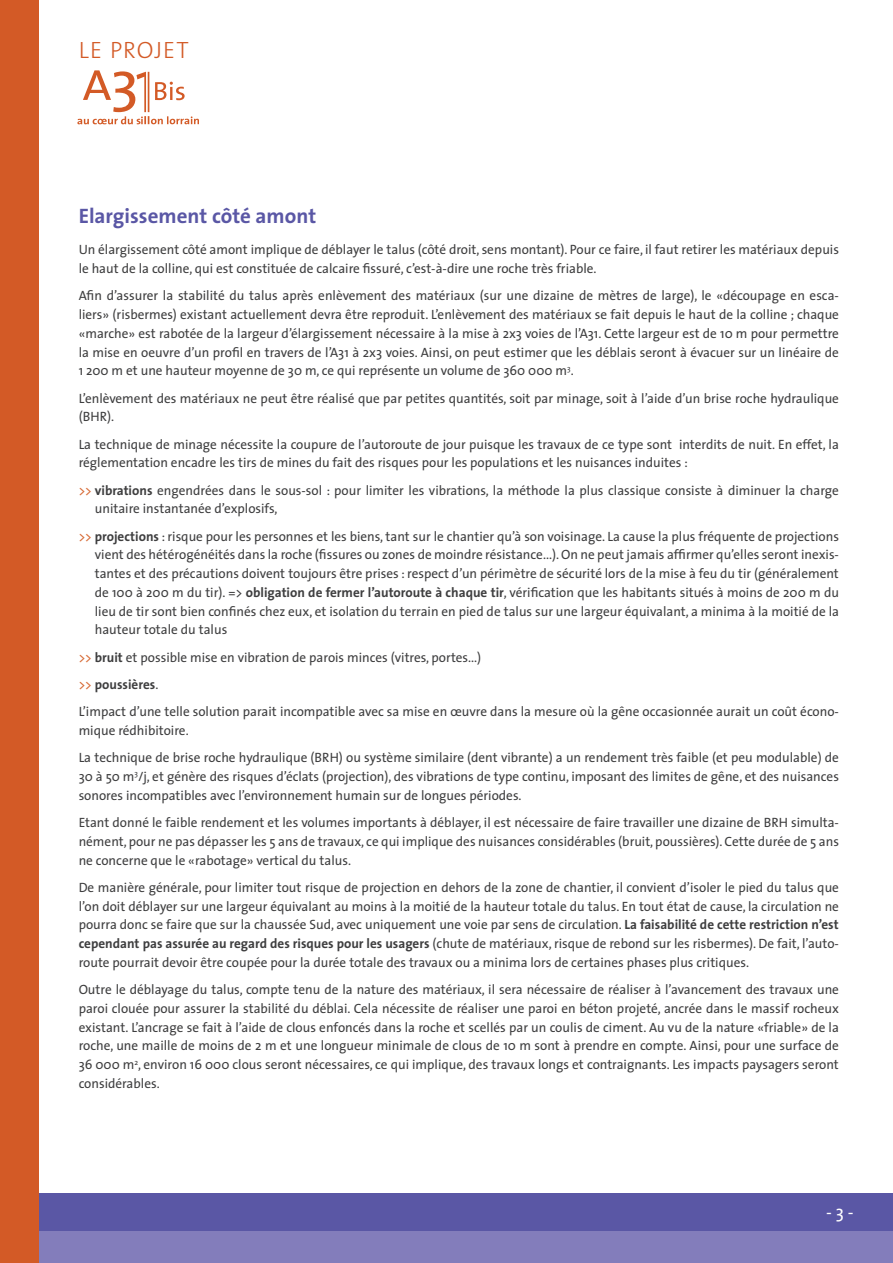
<style>
.page{position:relative;width:893px;height:1263px;background:#fff}
.page>*{position:absolute;margin:0;border:0;box-sizing:border-box;transform-origin:0 0}
.t1{font:300 23.7px "The Sans";letter-spacing:.04em;color:#d35a26}
.t2{font:700 21px "The Sans";color:#5a57a5}
.t3{font:18px "The Sans";color:#fff}
.t4{font:13.5px/18.8px "The Sans";color:#3e3e3f}
.s1{color:#d76a35}
.s2{font-weight:700}
</style>
<div class="page">
<div style="left:0;top:1193px;width:893px;height:39px;background:#5a57a5"></div>
<div style="left:0;top:1231px;width:893px;height:32px;background:#837dbb"></div>
<svg style="left:77px;top:70px;width:122px;height:54px"></svg>
<div style="left:0;top:0;width:38px;height:1263px;background:#d35a26"></div>
<h1 class="t1" style="left:79px;top:31px;width:112px">LE PROJET</h1>
<h2 class="t2" style="left:79px;top:198px;width:239px">Elargissement côté amont</h2>
<p class="t4" style="left:79px;top:240px;width:762px">Un élargissement côté amont implique de déblayer le talus (côté droit, sens montant). Pour ce faire, il faut retirer les matériaux depuis le haut de la colline, qui est constituée de calcaire fissuré, c’est-à-dire une roche très friable.</p>
<p class="t4" style="left:79px;top:286px;width:762px;text-align:justify">Afin d’assurer la stabilité du talus après enlèvement des matériaux (sur une dizaine de mètres de large), le «découpage en esca&shy;liers» (risbermes) existant actuellement devra être reproduit. L’enlèvement des matériaux se fait depuis le haut de la colline ; chaque «marche» est rabotée de la largeur d’élargissement nécessaire à la mise à 2x3 voies de l’A31. Cette largeur est de 10 m pour permettre la mise en oeuvre d’un profil en travers de l’A31 à 2x3 voies. Ainsi, on peut estimer que les déblais seront à évacuer sur un linéaire de 1 200 m et une hauteur moyenne de 30 m, ce qui représente un volume de 360 000 m<sup>3</sup>.</p>
<p class="t4" style="left:79px;top:388px;width:762px">L’enlèvement des matériaux ne peut être réalisé que par petites quantités, soit par minage, soit à l’aide d’un brise roche hydraulique (BHR).</p>
<p class="t4" style="left:79px;top:434px;width:762px">La technique de minage nécessite la coupure de l’autoroute de jour puisque les travaux de ce type sont interdits de nuit. En effet, la réglementation encadre les tirs de mines du fait des risques pour les populations et les nuisances induites :</p>
<p class="t4" style="left:95px;top:480px;width:746px;text-indent:-16px"><span class="s1">&gt;&gt;</span> <span class="s2">vibrations</span> engendrées dans le sous-sol : pour limiter les vibrations, la méthode la plus classique consiste à diminuer la charge unitaire instantanée d’explosifs,</p>
<p class="t4" style="left:95px;top:526px;width:746px;text-align:justify;text-indent:-16px"><span class="s1">&gt;&gt;</span> <span class="s2">projections</span> : risque pour les personnes et les biens, tant sur le chantier qu’à son voisinage. La cause la plus fréquente de projections vient des hétérogénéités dans la roche (fissures ou zones de moindre résistance...). On ne peut jamais affirmer qu’elles seront inexis&shy;tantes et des précautions doivent toujours être prises : respect d’un périmètre de sécurité lors de la mise à feu du tir (généralement de 100 à 200 m du tir). =&gt; <span class="s2">obligation de fermer l’autoroute à chaque tir</span>, vérification que les habitants situés à moins de 200 m du lieu de tir sont bien confinés chez eux, et isolation du terrain en pied de talus sur une largeur équivalant, a minima à la moitié de la hauteur totale du talus</p>
<p class="t4" style="left:79px;top:643px;width:762px;line-height:27.3px"><span class="s1">&gt;&gt;</span> <span class="s2">bruit</span> et possible mise en vibration de parois minces (vitres, portes...)<br><span class="s1">&gt;&gt;</span> <span class="s2">poussières</span>.<br>L’impact d’une telle solution parait incompatible avec sa mise en œuvre dans la mesure où la gêne occasionnée aurait un coût écono-</p>
<p class="t4" style="left:79px;top:716px;width:762px;line-height:27.3px">mique rédhibitoire.<br>La technique de brise roche hydraulique (BRH) ou système similaire (dent vibrante) a un rendement très faible (et peu modulable) de</p>
<p class="t4" style="left:79px;top:767px;width:762px">30 à 50 m<sup>3</sup>/j, et génère des risques d’éclats (projection), des vibrations de type continu, imposant des limites de gêne, et des nuisances sonores incompatibles avec l’environnement humain sur de longues périodes.</p>
<p class="t4" style="left:79px;top:813px;width:762px;text-align:justify">Etant donné le faible rendement et les volumes importants à déblayer, il est nécessaire de faire travailler une dizaine de BRH simulta&shy;nément, pour ne pas dépasser les 5 ans de travaux, ce qui implique des nuisances considérables (bruit, poussières). Cette durée de 5 ans ne concerne que le «rabotage» vertical du talus.</p>
<p class="t4" style="left:79px;top:877px;width:762px;text-align:justify">De manière générale, pour limiter tout risque de projection en dehors de la zone de chantier, il convient d’isoler le pied du talus que l’on doit déblayer sur une largeur équivalant au moins à la moitié de la hauteur totale du talus. En tout état de cause, la circulation ne pourra donc se faire que sur la chaussée Sud, avec uniquement une voie par sens de circulation. <span class="s2">La faisabilité de cette restriction n’est cependant pas assurée au regard des risques pour les usagers</span> (chute de matériaux, risque de rebond sur les risbermes). De fait, l’auto&shy;route pourrait devoir être coupée pour la durée totale des travaux ou a minima lors de certaines phases plus critiques.</p>
<p class="t4" style="left:79px;top:980px;width:762px;text-align:justify">Outre le déblayage du talus, compte tenu de la nature des matériaux, il sera nécessaire de réaliser à l’avancement des travaux une paroi clouée pour assurer la stabilité du déblai. Cela nécessite de réaliser une paroi en béton projeté, ancrée dans le massif rocheux existant. L’ancrage se fait à l’aide de clous enfoncés dans la roche et scellés par un coulis de ciment. Au vu de la nature «friable» de la roche, une maille de moins de 2 m et une longueur minimale de clous de 10 m sont à prendre en compte. Ainsi, pour une surface de 36 000 m<sup>2</sup>, environ 16 000 clous seront nécessaires, ce qui implique, des travaux longs et contraignants. Les impacts paysagers seront considérables.</p>
<h3 class="t3" style="left:826px;top:1197px;width:29px">- 3 -</h3>
</div>
